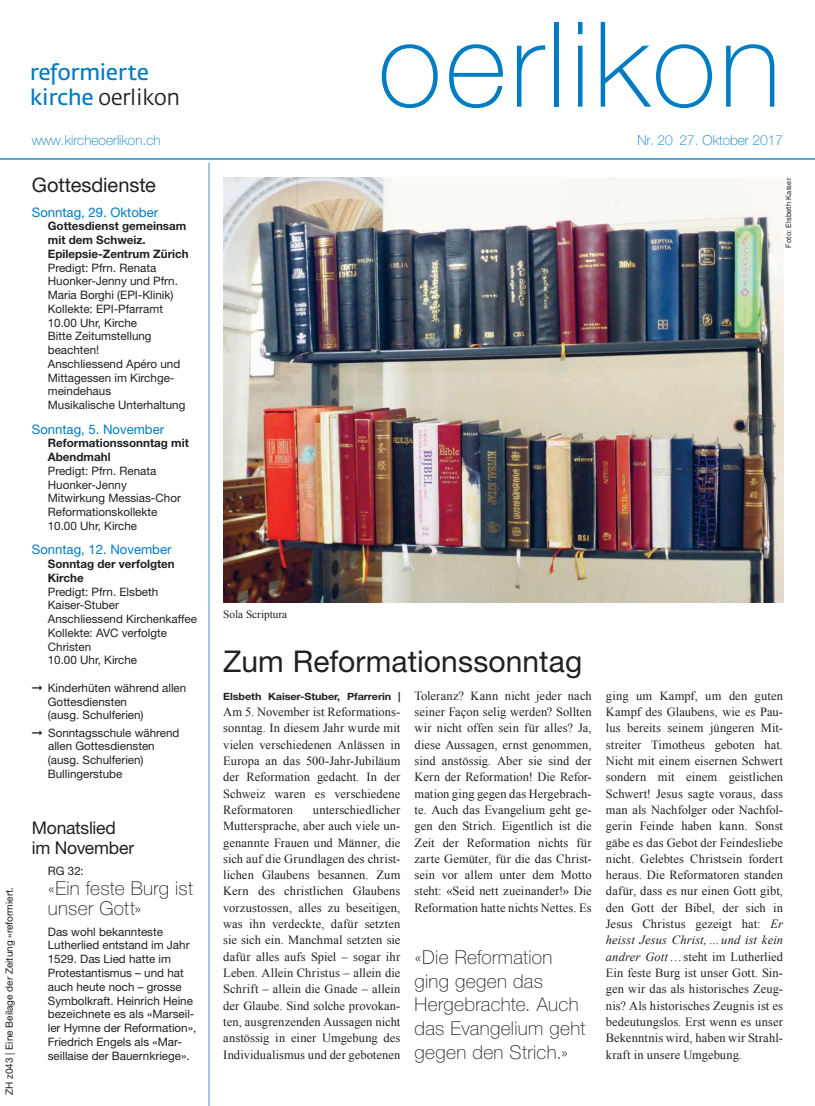
<style>
.page{position:relative;width:815px;height:1106px;background:#fff}
.page>*{position:absolute;margin:0;border:0;box-sizing:border-box;transform-origin:0 0}
.t1{font:100 118.62px "Helvetica Neue LT Std";letter-spacing:.03em;color:#007cc2}
.t2{font:30px "Helvetica Neue LT Std";color:#231f20}
.t3{font:21.75px/24.5px "Fedra Sans";letter-spacing:-.02em;color:#007cc2}
.t4{font:20px "Helvetica Neue LT Std";letter-spacing:-.005em;color:#231f20}
.t5{font:100 19.12px/23.5px "Helvetica Neue LT Std";letter-spacing:.015em;color:#231f20}
.t6{font:17.5px/20px "Helvetica Neue LT Std";letter-spacing:-.015em;color:#231f20}
.t7{font:100 13.75px "Helvetica Neue LT Std";color:#007cc2}
.t8{font:13.12px "Helvetica Neue LT Std";color:#007cc2}
.t9{font:12.5px/16.2px "Times New Roman";letter-spacing:.005em;color:#231f20;text-align:justify}
.t10{font:11.62px/13.8px "Helvetica Neue LT Std";color:#231f20}
.t11{font:700 11.62px/13.8px "Helvetica Neue LT Std";color:#231f20}
.t12{font:11.25px "Times New Roman";color:#231f20}
.t13{font:10px "Helvetica Neue LT Std";color:#231f20}
.t14{font:700 10px "Helvetica Neue LT Std";letter-spacing:-.005em;color:#231f20;scale:1.08 1}
.t15{font:7.5px "Helvetica Neue LT Std";letter-spacing:.02em;color:#231f20}
.s1{color:#231f20}
.s2{font-style:italic}
</style>
<div class="page">
<hr style="left:0;top:158px;width:815px;height:2px;background:#007cc2">
<img style="left:223px;top:178px;width:560px;height:424px">
<hr style="left:208px;top:163px;width:2px;height:943px;background:#73a4d6">
<p class="t13" style="left:3px;top:1095px;width:209px;rotate:-90deg">ZH z043 | Eine Beilage der Zeitung «reformiert.</p>
<h3 class="t3" style="left:30px;top:61px;width:152px">reformierte kirche <span class="s1">oerlikon</span></h3>
<p class="t7" style="left:32px;top:133px;width:130px">www.kircheoerlikon.ch</p>
<h3 class="t4" style="left:32px;top:173px;width:126px">Gottesdienste</h3>
<p class="t8" style="left:32px;top:204px;width:128px">Sonntag, 29. Oktober</p>
<p class="t11" style="left:48px;top:219px;width:142px">Gottesdienst gemeinsam mit dem Schweiz.<br>Epilepsie-Zentrum Zürich</p>
<p class="t10" style="left:48px;top:260px;width:139px">Predigt: Pfrn. Renata<br>Huonker-Jenny und Pfrn.<br>Maria Borghi (EPI-Klinik)<br>Kollekte: EPI-Pfarramt<br>10.00 Uhr, Kirche<br>Bitte Zeitumstellung beachten!<br>Anschliessend Apéro und<br>Mittagessen im Kirchge&shy;meindehaus<br>Musikalische Unterhaltung</p>
<p class="t8" style="left:32px;top:421px;width:134px">Sonntag, 5. November</p>
<p class="t11" style="left:48px;top:436px;width:142px">Reformationssonntag mit<br>Abendmahl</p>
<p class="t10" style="left:48px;top:464px;width:135px">Predigt: Pfrn. Renata<br>Huonker-Jenny<br>Mitwirkung Messias-Chor<br>Reformationskollekte<br>10.00 Uhr, Kirche</p>
<p class="t8" style="left:32px;top:542px;width:141px">Sonntag, 12. November</p>
<p class="t11" style="left:48px;top:557px;width:129px">Sonntag der verfolgten<br>Kirche</p>
<p class="t10" style="left:48px;top:584px;width:151px">Predigt: Pfrn. Elsbeth<br>Kaiser-Stuber<br>Anschliessend Kirchenkaffee<br>Kollekte: AVC verfolgte<br>Christen<br>10.00 Uhr, Kirche</p>
<p class="t10" style="left:48px;top:680px;width:140px;text-indent:-16px">➞ Kinderhüten während allen<br>Gottesdiensten<br>(ausg. Schulferien)</p>
<p class="t10" style="left:48px;top:725px;width:133px;text-indent:-16px">➞ Sonntagsschule während allen Gottesdiensten (ausg. Schulferien)<br>Bullingerstube</p>
<h3 class="t6" style="left:32px;top:817px;width:104px">Monatslied im November</h3>
<p class="t10" style="left:48px;top:863px;width:37px">RG 32:</p>
<h3 class="t5" style="left:48px;top:878px;width:147px;line-height:20px">«Ein feste Burg ist unser Gott»</h3>
<p class="t10" style="left:48px;top:924px;width:150px">Das wohl bekannteste<br>Lutherlied entstand im Jahr<br>1529. Das Lied hatte im<br>Protestantismus – und hat auch heute noch – grosse<br>Symbolkraft. Heinrich Heine bezeichnete es als «Marseil&shy;ler Hymne der Reformation»,<br>Friedrich Engels als «Mar&shy;seillaise der Bauernkriege».</p>
<h1 class="t1" style="left:378px;top:-3px;width:405px">oerlikon</h1>
<p class="t7" style="left:637px;top:133px;width:147px">Nr. 20 27. Oktober 2017</p>
<p class="t15" style="left:784px;top:247px;width:71px;rotate:-90deg">Foto: Elsbeth Kaiser</p>
<p class="t12" style="left:223px;top:606px;width:66px">Sola Scriptura</p>
<h2 class="t2" style="left:223px;top:643px;width:361px">Zum Reformationssonntag</h2>
<p class="t14" style="left:223px;top:690px;width:166px">Elsbeth Kaiser-Stuber, Pfarrerin |</p>
<p class="t9" style="left:223px;top:703px;width:179px">Am 5. November ist Reformations&shy;sonntag. In diesem Jahr wurde mit vielen verschiedenen Anlässen in Europa an das 500-Jahr-Jubiläum der Reformation gedacht. In der Schweiz waren es verschiedene Reformatoren</p>
<p class="t9" style="left:415px;top:687px;width:179px">Toleranz? Kann nicht jeder nach seiner Façon selig werden? Sollten wir nicht offen sein für alles? Ja, diese Aussagen, ernst genommen, sind anstössig. Aber sie sind der Kern der Reformation! Die Refor&shy;mation ging gegen das Hergebrach&shy;te. Auch das Evangelium geht ge&shy;gen den Strich. Eigentlich ist die Zeit der Reformation nichts für zarte Gemüter, für die das Christ&shy;sein vor allem unter dem Motto steht: «Seid nett zueinander!» Die Reformation hatte nichts Nettes. Es</p>
<p class="t9" style="left:606px;top:687px;width:179px">ging um Kampf, um den guten Kampf des Glaubens, wie es Pau&shy;lus bereits seinem jüngeren Mit&shy;streiter Timotheus geboten hat.<br>Nicht mit einem eisernen Schwert sondern mit einem geistlichen Schwert! Jesus sagte voraus, dass man als Nachfolger oder Nachfol&shy;gerin Feinde haben kann. Sonst gäbe es das Gebot der Feindesliebe nicht. Gelebtes Christsein fordert heraus. Die Reformatoren standen dafür, dass es nur einen Gott gibt, den Gott der Bibel, der sich in Jesus Christus gezeigt hat: <span class="s2">Er heisst Jesus Christ,…und ist kein andrer Gott</span>…steht im Lutherlied Ein feste Burg ist unser Gott. Sin&shy;gen wir das als historisches Zeug&shy;nis? Als historisches Zeugnis ist es bedeutungslos. Erst wenn es unser Bekenntnis wird, haben wir Strahl&shy;kraft in unsere Umgebung.</p>
<p class="t9" style="left:223px;top:801px;width:179px;text-indent:90px">unterschiedlicher Muttersprache, aber auch viele un&shy;genannte Frauen und Männer, die sich auf die Grundlagen des christ&shy;lichen Glaubens besannen. Zum Kern des christlichen Glaubens vorzustossen, alles zu beseitigen, was ihn verdeckte, dafür setzten sie sich ein. Manchmal setzten sie dafür alles aufs Spiel – sogar ihr Leben. Allein Christus – allein die Schrift – allein die Gnade – allein der Glaube. Sind solche provokan&shy;ten, ausgrenzenden Aussagen nicht anstössig in einer Umgebung des Individualismus und der gebotenen</p>
<h3 class="t5" style="left:415px;top:945px;width:172px">«Die Reformation ging gegen das<br>Hergebrachte. Auch das Evangelium geht gegen den Strich.»</h3>
</div>
